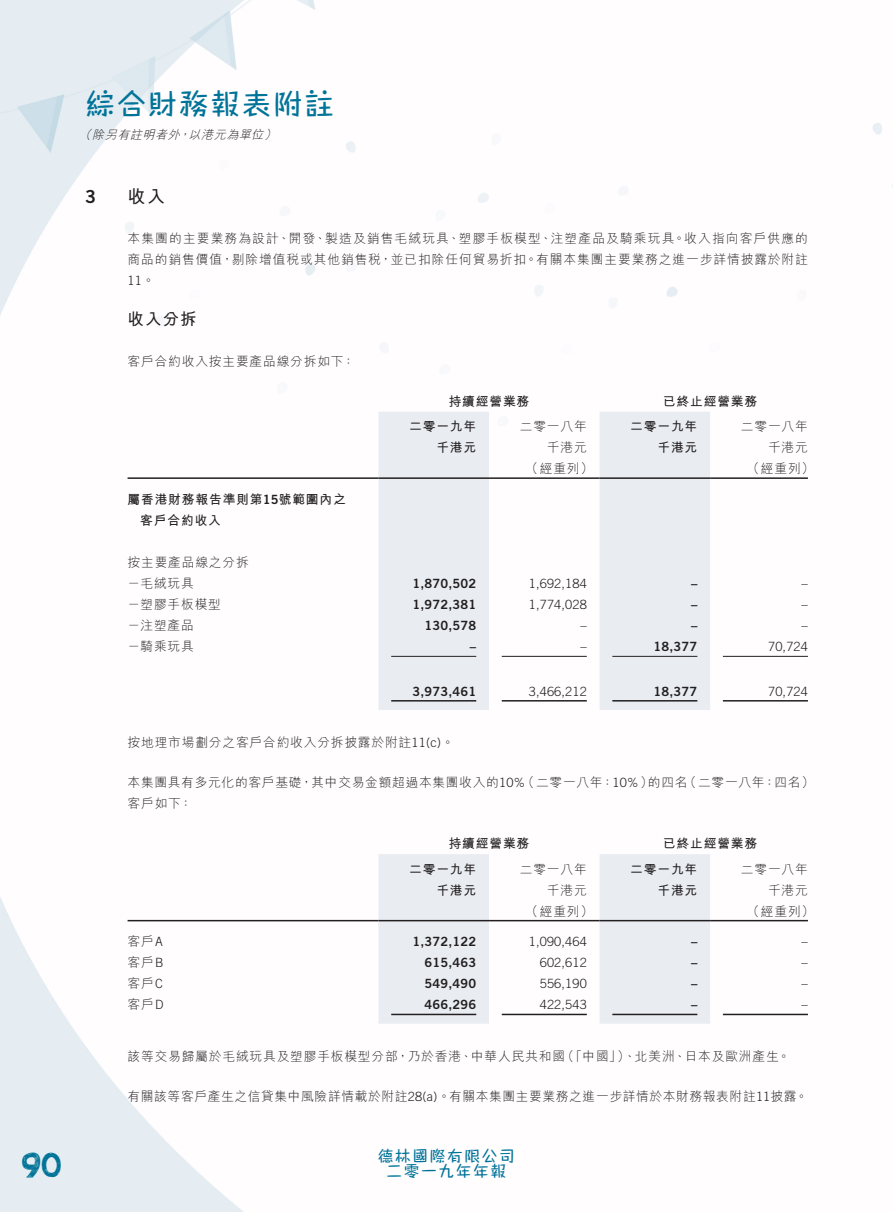
<style>
.page{position:relative;width:893px;height:1212px;background:#fff}
.page>*{position:absolute;margin:0;border:0;box-sizing:border-box;transform-origin:0 0}
.t1{font:36px "appleberry";color:#007398}
.t2{font:500 30px "M Comic HK";letter-spacing:.045em;color:#007398}
.t3{font:700 18px "M Hei HK";color:#231f20}
.t4{font:18px "Trade Gothic LT Std Bd 2";color:#231f20}
.t5{font:700 16.5px "M Hei HK";color:#231f20}
.t6{font:500 16.2px "M Comic HK";letter-spacing:.07em;color:#007398}
.t7{font:300 12.75px/21px "M Hei HK";letter-spacing:.065em;color:#231f20}
.t8{font:12.75px "Trade Gothic LT Std Bd 2";letter-spacing:.015em;color:#231f20}
.t9{font:300 12.75px "Trade Gothic LT Std";letter-spacing:.015em;color:#231f20}
.t10{font:700 12.75px/21px "M Hei HK";letter-spacing:.065em;color:#231f20}
.t11{font:italic 300 12px "M Hei HK";color:#231f20}
.s1{font-family:"M Hei HK"}
.s2{font-family:"Trade Gothic LT Std Bd 2";font-weight:400}
.s3{font-family:"Trade Gothic LT Std"}
</style>
<div class="page">
<img style="left:0;top:0;width:893px;height:1212px">
<svg style="left:378px;top:412px;width:332px;height:298px;fill:#e9edf2"></svg>
<hr style="left:128px;top:477px;width:250px;height:2px;background:#231f20">
<hr style="left:378px;top:477px;width:111px;height:2px;background:#231f20">
<hr style="left:489px;top:477px;width:111px;height:2px;background:#231f20">
<hr style="left:600px;top:477px;width:110px;height:2px;background:#231f20">
<hr style="left:710px;top:477px;width:98px;height:2px;background:#231f20">
<hr style="left:391px;top:656px;width:85px;height:1px;background:#231f20">
<hr style="left:502px;top:656px;width:85px;height:1px;background:#231f20">
<hr style="left:612px;top:656px;width:85px;height:1px;background:#231f20">
<hr style="left:723px;top:656px;width:85px;height:1px;background:#231f20">
<hr style="left:391px;top:700px;width:85px;height:1px;background:#231f20">
<hr style="left:502px;top:700px;width:85px;height:1px;background:#231f20">
<hr style="left:612px;top:700px;width:85px;height:1px;background:#231f20">
<hr style="left:723px;top:700px;width:85px;height:1px;background:#231f20">
<svg style="left:378px;top:854px;width:332px;height:170px;fill:#e9edf2"></svg>
<hr style="left:128px;top:920px;width:250px;height:1px;background:#231f20">
<hr style="left:378px;top:920px;width:111px;height:1px;background:#231f20">
<hr style="left:489px;top:920px;width:111px;height:1px;background:#231f20">
<hr style="left:600px;top:920px;width:110px;height:1px;background:#231f20">
<hr style="left:710px;top:920px;width:98px;height:1px;background:#231f20">
<hr style="left:391px;top:1014px;width:85px;height:1px;background:#231f20">
<hr style="left:502px;top:1014px;width:85px;height:1px;background:#231f20">
<hr style="left:612px;top:1014px;width:85px;height:1px;background:#231f20">
<hr style="left:723px;top:1014px;width:85px;height:1px;background:#231f20">
<h2 class="t2" style="left:85px;top:85px;width:251px">綜合財務報表附註</h2>
<p class="t11" style="left:79px;top:129px;width:202px">（除另有註明者外，以港元為單位）</p>
<h3 class="t4" style="left:85px;top:186px;width:12px">3</h3>
<h3 class="t3" style="left:128px;top:183px;width:39px">收入</h3>
<p class="t7" style="left:128px;top:228px;width:682px">本集團的主要業務為設計、開發、製造及銷售毛絨玩具、塑膠手板模型、注塑產品及騎乘玩具。收入指向客戶供應的商品的銷售價值，剔除增值稅或其他銷售稅，並已扣除任何貿易折扣。有關本集團主要業務之進一步詳情披露於附註</p>
<p class="t9" style="left:128px;top:273px;width:29px">11<span class="s1">。</span></p>
<p class="t5" style="left:128px;top:307px;width:71px">收入分拆</p>
<p class="t7" style="left:128px;top:350px;width:229px">客戶合約收入按主要產品線分拆如下：</p>
<p class="t10" style="left:449px;top:389px;width:82px">持續經營業務</p>
<p class="t10" style="left:663px;top:389px;width:96px">已終止經營業務</p>
<p class="t10" style="left:409px;top:415px;width:69px">二零一九年</p>
<p class="t7" style="left:520px;top:416px;width:68px">二零一八年</p>
<p class="t10" style="left:630px;top:415px;width:69px">二零一九年</p>
<p class="t7" style="left:741px;top:416px;width:68px">二零一八年</p>
<p class="t10" style="left:436px;top:436px;width:41px">千港元</p>
<p class="t7" style="left:547px;top:437px;width:41px">千港元</p>
<p class="t10" style="left:657px;top:436px;width:41px">千港元</p>
<p class="t7" style="left:768px;top:437px;width:41px">千港元</p>
<p class="t7" style="left:526px;top:458px;width:69px">（經重列）</p>
<p class="t7" style="left:747px;top:458px;width:69px">（經重列）</p>
<p class="t10" style="left:140px;top:487px;width:207px;text-indent:-13px">屬香港財務報告準則第<span class="s2">15</span>號範圍內之客戶合約收入</p>
<p class="t7" style="left:128px;top:551px;width:123px">按主要產品線之分拆－毛絨玩具</p>
<p class="t8" style="left:412px;top:575px;width:65px">1,870,502</p>
<p class="t9" style="left:529px;top:576px;width:60px">1,692,184</p>
<p class="t8" style="left:691px;top:575px;width:8px">–</p>
<p class="t9" style="left:801px;top:576px;width:8px">–</p>
<p class="t7" style="left:128px;top:593px;width:95px">－塑膠手板模型</p>
<p class="t8" style="left:412px;top:596px;width:65px">1,972,381</p>
<p class="t9" style="left:529px;top:597px;width:60px">1,774,028</p>
<p class="t8" style="left:691px;top:596px;width:8px">–</p>
<p class="t9" style="left:801px;top:597px;width:8px">–</p>
<p class="t7" style="left:128px;top:614px;width:68px">－注塑產品</p>
<p class="t8" style="left:424px;top:617px;width:53px">130,578</p>
<p class="t9" style="left:580px;top:618px;width:8px">–</p>
<p class="t8" style="left:691px;top:617px;width:8px">–</p>
<p class="t9" style="left:802px;top:618px;width:8px">–</p>
<p class="t7" style="left:128px;top:635px;width:68px">－騎乘玩具</p>
<p class="t8" style="left:470px;top:638px;width:8px">–</p>
<p class="t9" style="left:580px;top:639px;width:8px">–</p>
<p class="t8" style="left:654px;top:638px;width:45px">18,377</p>
<p class="t9" style="left:768px;top:639px;width:41px">70,724</p>
<p class="t8" style="left:412px;top:683px;width:65px">3,973,461</p>
<p class="t9" style="left:529px;top:683px;width:60px">3,466,212</p>
<p class="t8" style="left:653px;top:683px;width:45px">18,377</p>
<p class="t9" style="left:768px;top:683px;width:41px">70,724</p>
<p class="t7" style="left:128px;top:731px;width:328px">按地理市場劃分之客戶合約收入分拆披露於附註<span class="s3">11(c)</span>。</p>
<p class="t7" style="left:128px;top:772px;width:688px">本集團具有多元化的客戶基礎，其中交易金額超過本集團收入的<span class="s3">10%</span>（二零一八年：<span class="s3">10%</span>）的四名（二零一八年：四名）客戶如下：</p>
<p class="t10" style="left:449px;top:832px;width:82px">持續經營業務</p>
<p class="t10" style="left:663px;top:832px;width:96px">已終止經營業務</p>
<p class="t10" style="left:409px;top:857px;width:69px">二零一九年</p>
<p class="t7" style="left:520px;top:858px;width:68px">二零一八年</p>
<p class="t10" style="left:630px;top:857px;width:69px">二零一九年</p>
<p class="t7" style="left:741px;top:858px;width:68px">二零一八年</p>
<p class="t10" style="left:436px;top:878px;width:41px">千港元</p>
<p class="t7" style="left:547px;top:879px;width:41px">千港元</p>
<p class="t10" style="left:657px;top:878px;width:41px">千港元</p>
<p class="t7" style="left:768px;top:879px;width:41px">千港元</p>
<p class="t7" style="left:526px;top:900px;width:69px">（經重列）</p>
<p class="t7" style="left:747px;top:900px;width:69px">（經重列）</p>
<p class="t7" style="left:128px;top:931px;width:37px">客戶<span class="s3">A</span></p>
<p class="t8" style="left:412px;top:934px;width:65px">1,372,122</p>
<p class="t9" style="left:529px;top:934px;width:60px">1,090,464</p>
<p class="t8" style="left:691px;top:934px;width:8px">–</p>
<p class="t9" style="left:801px;top:934px;width:8px">–</p>
<p class="t7" style="left:128px;top:952px;width:38px">客戶<span class="s3">B</span></p>
<p class="t8" style="left:424px;top:955px;width:53px">615,463</p>
<p class="t9" style="left:540px;top:955px;width:49px">602,612</p>
<p class="t8" style="left:691px;top:955px;width:8px">–</p>
<p class="t9" style="left:801px;top:955px;width:8px">–</p>
<p class="t7" style="left:128px;top:973px;width:37px">客戶<span class="s3">C</span></p>
<p class="t8" style="left:424px;top:976px;width:53px">549,490</p>
<p class="t9" style="left:540px;top:976px;width:49px">556,190</p>
<p class="t8" style="left:691px;top:976px;width:8px">–</p>
<p class="t9" style="left:801px;top:976px;width:8px">–</p>
<p class="t7" style="left:128px;top:994px;width:38px">客戶<span class="s3">D</span></p>
<p class="t8" style="left:424px;top:997px;width:53px">466,296</p>
<p class="t9" style="left:540px;top:997px;width:49px">422,543</p>
<p class="t8" style="left:691px;top:997px;width:8px">–</p>
<p class="t9" style="left:801px;top:997px;width:8px">–</p>
<p class="t7" style="left:128px;top:1045px;width:664px">該等交易歸屬於毛絨玩具及塑膠手板模型分部，乃於香港、中華人民共和國（「中國」）、北美洲、日本及歐洲產生。</p>
<p class="t7" style="left:128px;top:1085px;width:682px">有關該等客戶產生之信貸集中風險詳情載於附註<span class="s3">28(a)</span>。有關本集團主要業務之進一步詳情於本財務報表附註<span class="s3">11</span>披露。</p>
<p class="t6" style="left:378px;top:1145px;width:139px">德林國際有限公司</p>
<h1 class="t1" style="left:22px;top:1139px;width:41px">90</h1>
<p class="t6" style="left:386px;top:1161px;width:121px">二零一九年年報</p>
</div>
